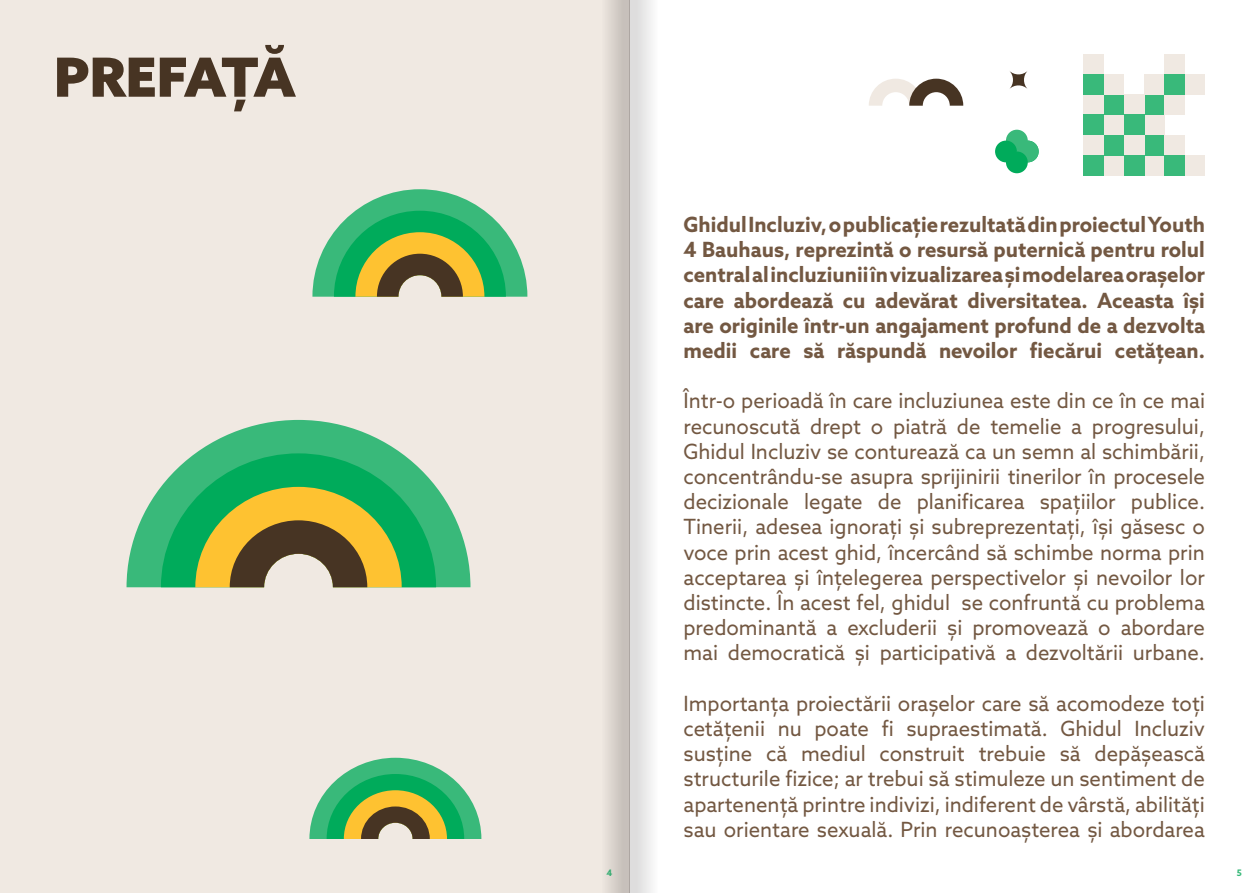
<style>
.page{position:relative;width:1259px;height:893px;background:#fff}
.page>*{position:absolute;margin:0;border:0;box-sizing:border-box;transform-origin:0 0}
.t1{font:900 54px "Azo Sans";letter-spacing:-.04em;color:#473423}
.t2{font:21px/25.2px "Azo Sans";color:#735842;text-align:justify}
.t3{font:700 21px/25.2px "Azo Sans";color:#735842;text-align:justify}
.t4{font:700 9px "Azo Sans";color:#39b97a}
</style>
<div class="page">
<div style="left:0;top:0;width:629px;height:893px;background:#f0e9e2"></div>
<svg style="left:312px;top:189px;width:215px;height:108px"></svg>
<svg style="left:309px;top:758px;width:172px;height:81px"></svg>
<svg style="left:126px;top:420px;width:344px;height:167px"></svg>
<svg style="left:161px;top:453px;width:275px;height:134px;background:#65a658"></svg>
<svg style="left:1103px;top:54px;width:102px;height:101px"></svg>
<div style="left:1144px;top:155px;width:20px;height:21px;background:#f0e9e2"></div>
<div style="left:1144px;top:135px;width:20px;height:20px;background:#39b97a"></div>
<div style="left:1124px;top:135px;width:20px;height:20px;background:#f0e9e2"></div>
<div style="left:1124px;top:155px;width:20px;height:21px;background:#39b97a"></div>
<div style="left:1144px;top:115px;width:20px;height:20px;background:#f0e9e2"></div>
<div style="left:1144px;top:94px;width:20px;height:21px;background:#39b97a"></div>
<div style="left:1124px;top:94px;width:20px;height:21px;background:#f0e9e2"></div>
<div style="left:1124px;top:115px;width:20px;height:20px;background:#39b97a"></div>
<div style="left:1184px;top:155px;width:21px;height:21px;background:#f0e9e2"></div>
<div style="left:1164px;top:135px;width:20px;height:20px;background:#f0e9e2"></div>
<div style="left:1164px;top:155px;width:20px;height:21px;background:#39b97a"></div>
<div style="left:1164px;top:94px;width:20px;height:21px;background:#f0e9e2"></div>
<div style="left:1103px;top:155px;width:21px;height:21px;background:#f0e9e2"></div>
<div style="left:1103px;top:135px;width:21px;height:20px;background:#39b97a"></div>
<div style="left:1083px;top:135px;width:20px;height:20px;background:#f0e9e2"></div>
<div style="left:1083px;top:155px;width:20px;height:21px;background:#39b97a"></div>
<div style="left:1103px;top:115px;width:21px;height:20px;background:#f0e9e2"></div>
<div style="left:1103px;top:94px;width:21px;height:21px;background:#39b97a"></div>
<div style="left:1083px;top:94px;width:20px;height:21px;background:#f0e9e2"></div>
<div style="left:1083px;top:115px;width:20px;height:20px;background:#39b97a"></div>
<div style="left:1144px;top:74px;width:20px;height:20px;background:#f0e9e2"></div>
<div style="left:1184px;top:74px;width:21px;height:20px;background:#f0e9e2"></div>
<div style="left:1164px;top:54px;width:20px;height:20px;background:#f0e9e2"></div>
<div style="left:1164px;top:74px;width:20px;height:20px;background:#39b97a"></div>
<div style="left:1103px;top:74px;width:21px;height:20px;background:#f0e9e2"></div>
<div style="left:1083px;top:54px;width:20px;height:20px;background:#f0e9e2"></div>
<div style="left:1083px;top:74px;width:20px;height:20px;background:#39b97a"></div>
<svg style="left:869px;top:79px;width:94px;height:27px"></svg>
<svg style="left:995px;top:130px;width:43px;height:43px"></svg>
<svg style="left:1009px;top:71px;width:19px;height:18px"></svg>
<div style="left:572px;top:0;width:57px;height:893px;background:linear-gradient(to right,#fdf6ee,#ccc5bf)"></div>
<div style="left:629px;top:0;width:58px;height:893px;background:linear-gradient(to right,#e0dfdf,#fff)"></div>
<p class="t1" style="left:54px;top:41px;width:243px">PREFAȚĂ</p>
<p class="t3" style="left:683px;top:212px;width:523px">Ghidul Incluziv, o publicație rezultată din proiectul Youth 4 Bauhaus, reprezintă o resursă puternică pentru rolul central al incluziunii în vizualizarea și modelarea orașelor care abordează cu adevărat diversitatea. Aceasta își are originile într-un angajament profund de a dezvolta medii care să răspundă nevoilor fiecărui cetățean.</p>
<p class="t2" style="left:683px;top:388px;width:523px">Într-o perioadă în care incluziunea este din ce în ce mai recunoscută drept o piatră de temelie a progresului, Ghidul Incluziv se conturează ca un semn al schimbării, concentrându-se asupra sprijinirii tinerilor în procesele decizionale legate de planificarea spațiilor publice.<br>Tinerii, adesea ignorați și subreprezentați, își găsesc o voce prin acest ghid, încercând să schimbe norma prin acceptarea și înțelegerea perspectivelor și nevoilor lor distincte. În acest fel, ghidul se confruntă cu problema predominantă a excluderii și promovează o abordare mai democratică și participativă a dezvoltării urbane.</p>
<p class="t2" style="left:683px;top:690px;width:523px">Importanța proiectării orașelor care să acomodeze toți cetățenii nu poate fi supraestimată. Ghidul Incluziv susține că mediul construit trebuie să depășească structurile fizice; ar trebui să stimuleze un sentiment de apartenență printre indivizi, indiferent de vârstă, abilități sau orientare sexuală. Prin recunoașterea și abordarea</p>
<p class="t4" style="left:606px;top:867px;width:7px">4</p>
<p class="t4" style="left:1236px;top:867px;width:7px">5</p>
</div>
